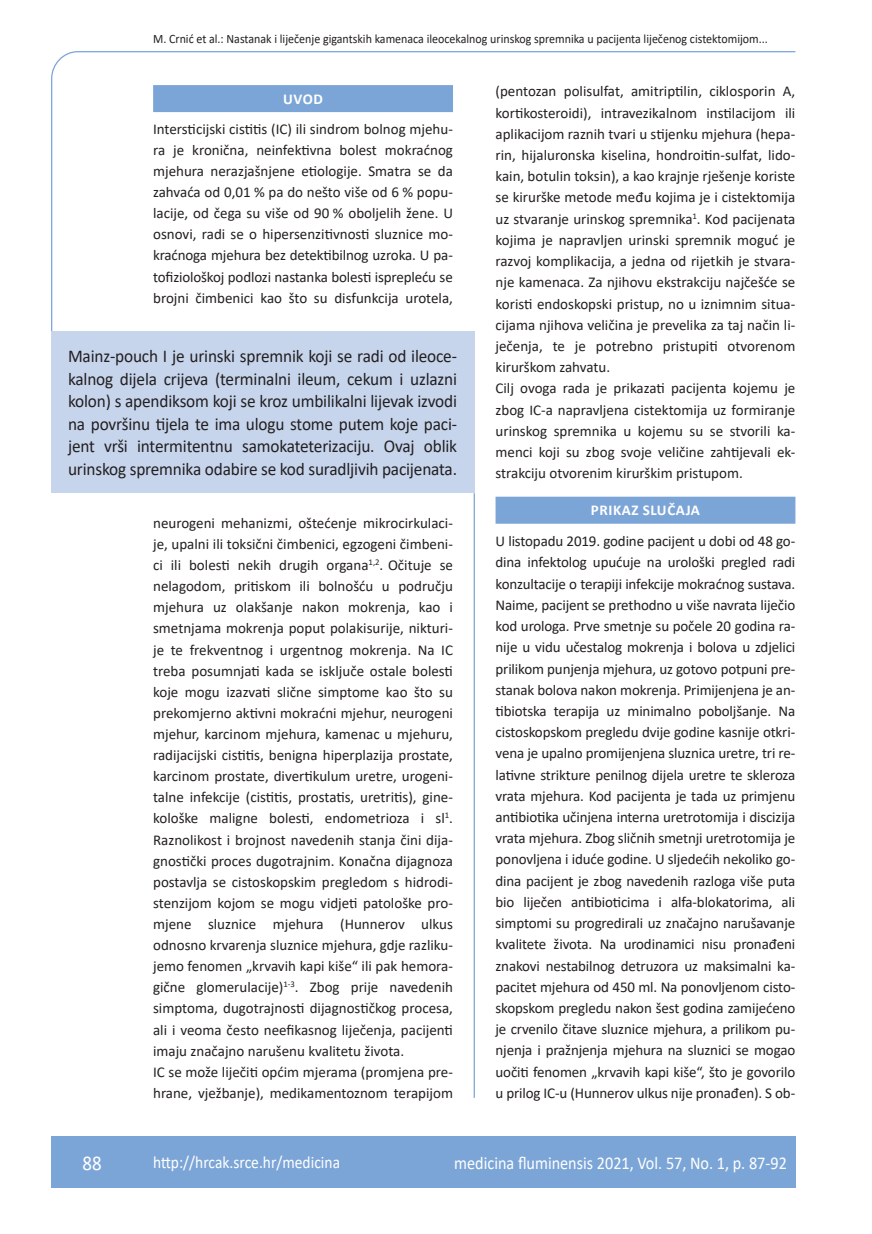
<style>
.page{position:relative;width:872px;height:1234px;background:#fff}
.page>*{position:absolute;margin:0;border:0;box-sizing:border-box;transform-origin:0 0}
.t1{font:21px "Calibri";color:#fff;scale:.9 1}
.anterfile{font:18px/22.5px "Calibri";letter-spacing:-.01em;color:#231f20;text-align:justify;scale:.96 1}
.t2{font:18px "Calibri";color:#fff;scale:.9 1}
.t3{font:17.25px "Calibri";color:#fff;scale:.9 1}
.osnovni_tekst{font:15px/21.1px "Calibri";color:#231f20;text-align:justify}
.naslov_ruler{font:700 15px "Calibri";letter-spacing:.04em;color:#fff}
.glava{font:12.75px "Calibri";color:#231f20;scale:.94 1}
</style>
<div class="page">
<svg style="left:51px;top:51px;width:745px;height:281px"></svg>
<hr style="left:473px;top:493px;width:2px;height:604px;background:#7ca5d7">
<div style="left:51px;top:1135px;width:744px;height:51px;background:#7ca5d7"></div>
<div style="left:153px;top:85px;width:300px;height:27px;background:#7ca5d7"></div>
<div style="left:495px;top:496px;width:300px;height:27px;background:#7ca5d7"></div>
<div style="left:51px;top:331px;width:423px;height:161px;background:#c6d5ec"></div>
<p class="glava" style="left:153px;top:29px;width:655px">M. Crnić et al.: Nastanak i liječenje gigantskih kamenaca ileocekalnog urinskog spremnika u pacijenta liječenog cistektomijom...</p>
<p class="naslov_ruler" style="left:283px;top:88px;width:41px">UVOD</p>
<p class="osnovni_tekst" style="left:153px;top:118px;width:301px">Intersticijski cistitis (IC) ili sindrom bolnog mjehu&shy;ra je kronična, neinfektivna bolest mokraćnog mjehura nerazjašnjene etiologije. Smatra se da zahvaća od 0,01 % pa do nešto više od 6 % popu&shy;lacije, od čega su više od 90 % oboljelih žene. U osnovi, radi se o hipersenzitivnosti sluznice mo&shy;kraćnoga mjehura bez detektibilnog uzroka. U pa&shy;tofiziološkoj podlozi nastanka bolesti isprepleću se brojni čimbenici kao što su disfunkcija urotela,</p>
<p class="anterfile" style="left:68px;top:344px;width:407px">Mainz-pouch I je urinski spremnik koji se radi od ileoce&shy;kalnog dijela crijeva (terminalni ileum, cekum i uzlazni kolon) s apendiksom koji se kroz umbilikalni lijevak izvodi na površinu tijela te ima ulogu stome putem koje paci&shy;jent vrši intermitentnu samokateterizaciju. Ovaj oblik urinskog spremnika odabire se kod suradljivih pacijenata.</p>
<p class="osnovni_tekst" style="left:153px;top:512px;width:301px">neurogeni mehanizmi, oštećenje mikrocirkulaci&shy;je, upalni ili toksični čimbenici, egzogeni čimbeni&shy;ci ili bolesti nekih drugih organa<sup>1,2</sup>. Očituje se nelagodom, pritiskom ili bolnošću u području mjehura uz olakšanje nakon mokrenja, kao i smetnjama mokrenja poput polakisurije, nikturi&shy;je te frekventnog i urgentnog mokrenja. Na IC treba posumnjati kada se isključe ostale bolesti koje mogu izazvati slične simptome kao što su prekomjerno aktivni mokraćni mjehur, neurogeni mjehur, karcinom mjehura, kamenac u mjehuru, radijacijski cistitis, benigna hiperplazija prostate, karcinom prostate, divertikulum uretre, urogeni&shy;talne infekcije (cistitis, prostatis, uretritis), gine&shy;kološke maligne bolesti, endometrioza i sl<sup>1</sup>.<br>Raznolikost i brojnost navedenih stanja čini dija&shy;gnostički proces dugotrajnim. Konačna dijagnoza postavlja se cistoskopskim pregledom s hidrodi&shy;stenzijom kojom se mogu vidjeti patološke pro&shy;mjene sluznice mjehura (Hunnerov ulkus odnosno krvarenja sluznice mjehura, gdje razliku&shy;jemo fenomen „krvavih kapi kiše“ ili pak hemora&shy;gične glomerulacije)<sup>1-3</sup>. Zbog prije navedenih simptoma, dugotrajnosti dijagnostičkog procesa, ali i veoma često neefikasnog liječenja, pacijenti imaju značajno narušenu kvalitetu života.</p>
<p class="osnovni_tekst" style="left:153px;top:1060px;width:301px">IC se može liječiti općim mjerama (promjena pre&shy;hrane, vježbanje), medikamentoznom terapijom</p>
<p class="osnovni_tekst" style="left:495px;top:80px;width:301px">(pentozan polisulfat, amitriptilin, ciklosporin A, kortikosteroidi), intravezikalnom instilacijom ili aplikacijom raznih tvari u stijenku mjehura (hepa&shy;rin, hijaluronska kiselina, hondroitin-sulfat, lido&shy;kain, botulin toksin), a kao krajnje rješenje koriste se kirurške metode među kojima je i cistektomija uz stvaranje urinskog spremnika<sup>1</sup>. Kod pacijenata kojima je napravljen urinski spremnik moguć je razvoj komplikacija, a jedna od rijetkih je stvara&shy;nje kamenaca. Za njihovu ekstrakciju najčešće se koristi endoskopski pristup, no u iznimnim situa&shy;cijama njihova veličina je prevelika za taj način li&shy;ječenja, te je potrebno pristupiti otvorenom kirurškom zahvatu.</p>
<p class="osnovni_tekst" style="left:495px;top:377px;width:301px">Cilj ovoga rada je prikazati pacijenta kojemu je zbog IC-a napravljena cistektomija uz formiranje urinskog spremnika u kojemu su se stvorili ka&shy;menci koji su zbog svoje veličine zahtijevali ek&shy;strakciju otvorenim kirurškim pristupom.</p>
<p class="naslov_ruler" style="left:591px;top:500px;width:111px">PRIKAZ SLUČAJA</p>
<p class="osnovni_tekst" style="left:495px;top:530px;width:301px">U listopadu 2019. godine pacijent u dobi od 48 go&shy;dina infektolog upućuje na urološki pregled radi konzultacije o terapiji infekcije mokraćnog sustava.<br>Naime, pacijent se prethodno u više navrata liječio kod urologa. Prve smetnje su počele 20 godina ra&shy;nije u vidu učestalog mokrenja i bolova u zdjelici prilikom punjenja mjehura, uz gotovo potpuni pre&shy;stanak bolova nakon mokrenja. Primijenjena je an&shy;tibiotska terapija uz minimalno poboljšanje. Na cistoskopskom pregledu dvije godine kasnije otkri&shy;vena je upalno promijenjena sluznica uretre, tri re&shy;lativne strikture penilnog dijela uretre te skleroza vrata mjehura. Kod pacijenta je tada uz primjenu antibiotika učinjena interna uretrotomija i discizija vrata mjehura. Zbog sličnih smetnji uretrotomija je ponovljena i iduće godine. U sljedećih nekoliko go&shy;dina pacijent je zbog navedenih razloga više puta bio liječen antibioticima i alfa-blokatorima, ali simptomi su progredirali uz značajno narušavanje kvalitete života. Na urodinamici nisu pronađeni znakovi nestabilnog detruzora uz maksimalni ka&shy;pacitet mjehura od 450 ml. Na ponovljenom cisto&shy;skopskom pregledu nakon šest godina zamijećeno je crvenilo čitave sluznice mjehura, a prilikom pu&shy;njenja i pražnjenja mjehura na sluznici se mogao uočiti fenomen „krvavih kapi kiše“, što je govorilo u prilog IC-u (Hunnerov ulkus nije pronađen). S ob-</p>
<p class="t1" style="left:82px;top:1147px;width:23px">88</p>
<p class="t3" style="left:153px;top:1149px;width:209px">http://hrcak.srce.hr/medicina</p>
<p class="t2" style="left:454px;top:1149px;width:371px">medicina fluminensis 2021, Vol. 57, No. 1, p. 87-92</p>
</div>
